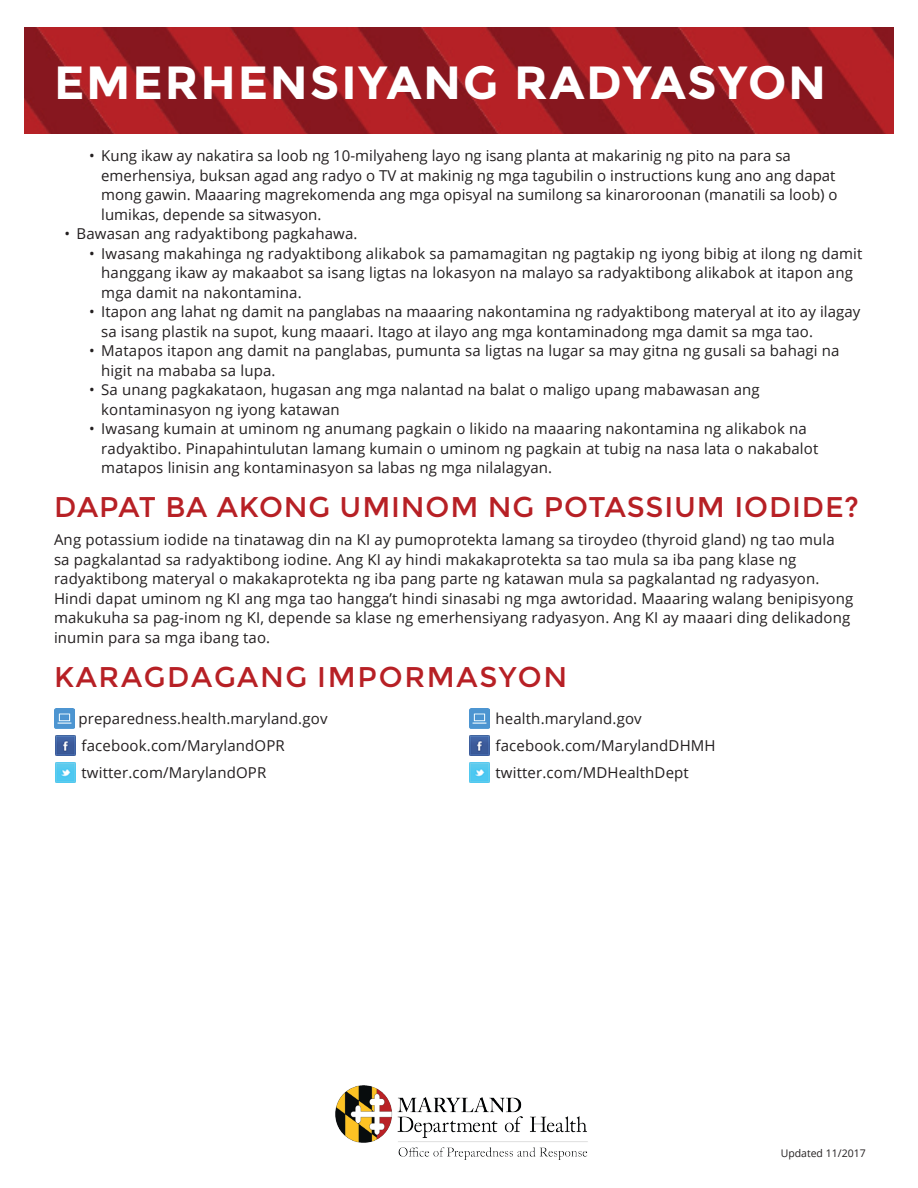
<style>
.page{position:relative;width:918px;height:1188px;background:#fff}
.page>*{position:absolute;margin:0;border:0;box-sizing:border-box;transform-origin:0 0}
.t1{font:700 46.5px "Montserrat";letter-spacing:.04em;color:#fff}
.t2{font:28.5px "Montserrat";letter-spacing:.03em;color:#b72025}
.t3{font:28.5px "Montserrat";letter-spacing:.06em;color:#b72025}
.t4{font:15px/19.5px "Open Sans";letter-spacing:.01em;color:#231f20}
.t5{font:10.5px "Open Sans";color:#231f20}
</style>
<div class="page">
<img style="left:335px;top:1086px;width:253px;height:74px">
<img style="left:54px;top:709px;width:20px;height:20px">
<img style="left:56px;top:736px;width:20px;height:20px">
<img style="left:56px;top:763px;width:20px;height:20px">
<img style="left:470px;top:709px;width:20px;height:20px">
<img style="left:470px;top:736px;width:20px;height:20px">
<img style="left:470px;top:763px;width:20px;height:20px">
<img style="left:25px;top:27px;width:868px;height:106px">
<p class="t1" style="left:54px;top:55px;width:774px">EMERHENSIYANG RADYASYON</p>
<p class="t4" style="left:101px;top:146px;width:738px;text-indent:-12px">• Kung ikaw ay nakatira sa loob ng 10-milyaheng layo ng isang planta at makarinig ng pito na para sa emerhensiya, buksan agad ang radyo o TV at makinig ng mga tagubilin o instructions kung ano ang dapat mong gawin. Maaaring magrekomenda ang mga opisyal na sumilong sa kinaroroonan (manatili sa loob) o lumikas, depende sa sitwasyon.</p>
<p class="t4" style="left:64px;top:224px;width:295px">• Bawasan ang radyaktibong pagkahawa.</p>
<p class="t4" style="left:101px;top:243px;width:763px;text-indent:-12px">• Iwasang makahinga ng radyaktibong alikabok sa pamamagitan ng pagtakip ng iyong bibig at ilong ng damit hanggang ikaw ay makaabot sa isang ligtas na lokasyon na malayo sa radyaktibong alikabok at itapon ang mga damit na nakontamina.</p>
<p class="t4" style="left:101px;top:302px;width:761px;text-indent:-12px">• Itapon ang lahat ng damit na panglabas na maaaring nakontamina ng radyaktibong materyal at ito ay ilagay sa isang plastik na supot, kung maaari. Itago at ilayo ang mga kontaminadong mga damit sa mga tao.</p>
<p class="t4" style="left:101px;top:341px;width:740px;text-indent:-12px">• Matapos itapon ang damit na panglabas, pumunta sa ligtas na lugar sa may gitna ng gusali sa bahagi na higit na mababa sa lupa.</p>
<p class="t4" style="left:101px;top:380px;width:660px;text-indent:-12px">• Sa unang pagkakataon, hugasan ang mga nalantad na balat o maligo upang mabawasan ang kontaminasyon ng iyong katawan</p>
<p class="t4" style="left:101px;top:419px;width:719px;text-indent:-12px">• Iwasang kumain at uminom ng anumang pagkain o likido na maaaring nakontamina ng alikabok na radyaktibo. Pinapahintulutan lamang kumain o uminom ng pagkain at tubig na nasa lata o nakabalot matapos linisin ang kontaminasyon sa labas ng mga nilalagyan.</p>
<p class="t2" style="left:54px;top:491px;width:807px">DAPAT BA AKONG UMINOM NG POTASSIUM IODIDE?</p>
<p class="t4" style="left:54px;top:530px;width:801px">Ang potassium iodide na tinatawag din na KI ay pumoprotekta lamang sa tiroydeo (thyroid gland) ng tao mula sa pagkalantad sa radyaktibong iodine. Ang KI ay hindi makakaprotekta sa tao mula sa iba pang klase ng radyaktibong materyal o makakaprotekta ng iba pang parte ng katawan mula sa pagkalantad ng radyasyon.<br>Hindi dapat uminom ng KI ang mga tao hangga’t hindi sinasabi ng mga awtoridad. Maaaring walang benipisyong makukuha sa pag-inom ng KI, depende sa klase ng emerhensiyang radyasyon. Ang KI ay maaari ding delikadong inumin para sa mga ibang tao.</p>
<p class="t3" style="left:54px;top:661px;width:515px">KARAGDAGANG IMPORMASYON</p>
<p class="t4" style="left:78px;top:709px;width:251px">preparedness.health.maryland.gov</p>
<p class="t4" style="left:82px;top:736px;width:205px">facebook.com/MarylandOPR</p>
<p class="t4" style="left:82px;top:763px;width:186px">twitter.com/MarylandOPR</p>
<p class="t4" style="left:496px;top:709px;width:148px">health.maryland.gov</p>
<p class="t4" style="left:496px;top:736px;width:222px">facebook.com/MarylandDHMH</p>
<p class="t4" style="left:496px;top:763px;width:195px">twitter.com/MDHealthDept</p>
<p class="t5" style="left:781px;top:1146px;width:87px">Updated 11/2017</p>
</div>
